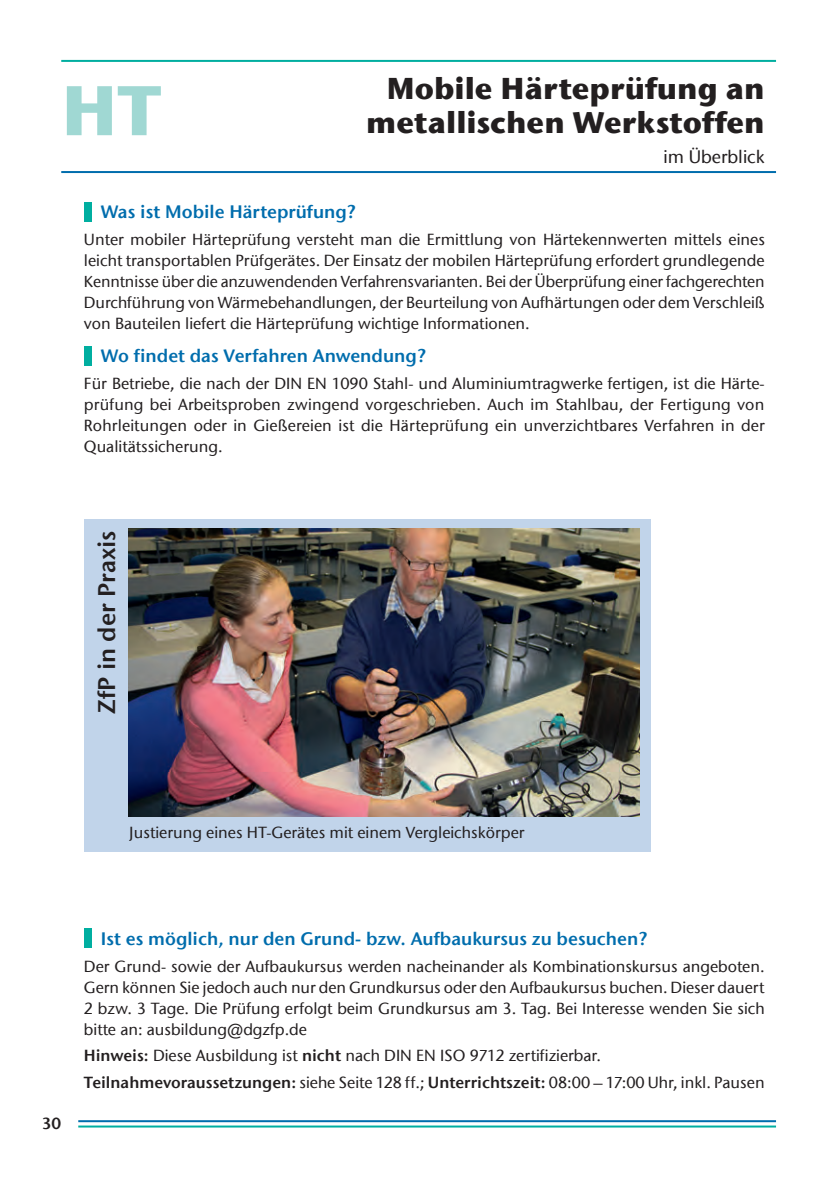
<style>
.page{position:relative;width:836px;height:1186px;background:#fff}
.page>*{position:absolute;margin:0;border:0;box-sizing:border-box;transform-origin:0 0}
.t1{font:700 70px "ITC Stone Sans Com";color:#a0d8d3}
.t2{font:700 30px/34px "ITC Stone Sans Com";color:#231f20;text-align:right}
.t3{font:24px "ITC Stone Sans Com Semi";color:#231f20}
.t4{font:18px "ITC Stone Sans Com Semi";color:#006dad}
.t5{font:500 18px "ITC Stone Sans Com";color:#231f20}
.t6{font:500 16px/21px "ITC Stone Sans Com";color:#231f20;text-align:justify}
.t7{font:16px "ITC Stone Sans Com Semi";color:#231f20}
.s1{font-family:"ITC Stone Sans Com Semi";font-weight:400}
</style>
<div class="page">
<hr style="left:78px;top:1125px;width:698px;height:2px;background:#00aea0">
<hr style="left:78px;top:1120px;width:698px;height:2px;background:#006dad">
<hr style="left:61px;top:60px;width:715px;height:2px;background:#00aea0">
<hr style="left:61px;top:171px;width:715px;height:2px;background:#006dad">
<div style="left:84px;top:202px;width:7px;height:20px;background:#00aea0"></div>
<div style="left:84px;top:346px;width:7px;height:20px;background:#00aea0"></div>
<div style="left:84px;top:928px;width:7px;height:20px;background:#00aea0"></div>
<div style="left:84px;top:519px;width:566px;height:332px;background:#c1d4ea"></div>
<img style="left:129px;top:528px;width:510px;height:289px">
<h1 class="t1" style="left:61px;top:66px;width:101px">HT</h1>
<h2 class="t2" style="left:366px;top:71px;width:400px">Mobile Härteprüfung an metallischen Werkstoffen</h2>
<p class="t5" style="left:663px;top:146px;width:103px">im Überblick</p>
<p class="t4" style="left:101px;top:201px;width:256px">Was ist Mobile Härteprüfung?</p>
<p class="t6" style="left:84px;top:229px;width:682px">Unter mobiler Härteprüfung versteht man die Ermittlung von Härtekennwerten mittels eines leicht transportablen Prüfgerätes. Der Einsatz der mobilen Härteprüfung erfordert grundlegende Kenntnisse über die anzuwendenden Verfahrensvarianten. Bei der Überprüfung einer fachgerechten Durchführung von Wärmebehandlungen, der Beurteilung von Aufhärtungen oder dem Verschleiß von Bauteilen liefert die Härteprüfung wichtige Informationen.</p>
<p class="t4" style="left:101px;top:345px;width:327px">Wo findet das Verfahren Anwendung?</p>
<p class="t6" style="left:84px;top:373px;width:682px">Für Betriebe, die nach der DIN EN 1090 Stahl- und Aluminiumtragwerke fertigen, ist die Härte&shy;prüfung bei Arbeitsproben zwingend vorgeschrieben. Auch im Stahlbau, der Fertigung von Rohrleitungen oder in Gießereien ist die Härteprüfung ein unverzichtbares Verfahren in der Qualitätssicherung.</p>
<h3 class="t3" style="left:92px;top:713px;width:185px;rotate:-90deg">ZfP in der Praxis</h3>
<p class="t6" style="left:129px;top:822px;width:397px">Justierung eines HT-Gerätes mit einem Vergleichskörper</p>
<p class="t7" style="left:42px;top:1113px;width:21px">30</p>
<p class="t4" style="left:101px;top:927px;width:548px">Ist es möglich, nur den Grund- bzw. Aufbaukursus zu besuchen?</p>
<p class="t6" style="left:84px;top:955px;width:682px">Der Grund- sowie der Aufbaukursus werden nacheinander als Kombinationskursus angeboten.<br>Gern können Sie jedoch auch nur den Grundkursus oder den Aufbaukursus buchen. Dieser dauert 2 bzw. 3 Tage. Die Prüfung erfolgt beim Grundkursus am 3. Tag. Bei Interesse wenden Sie sich bitte an: ausbildung@dgzfp.de</p>
<p class="t6" style="left:84px;top:1042px;width:682px;line-height:26.6px"><span class="s1">Hinweis:</span> Diese Ausbildung ist <span class="s1">nicht</span> nach DIN EN ISO 9712 zertifizierbar.<br><span class="s1">Teilnahmevoraussetzungen:</span> siehe Seite 128 ff.; <span class="s1">Unterrichtszeit:</span> 08:00 – 17:00 Uhr, inkl. Pausen</p>
</div>
